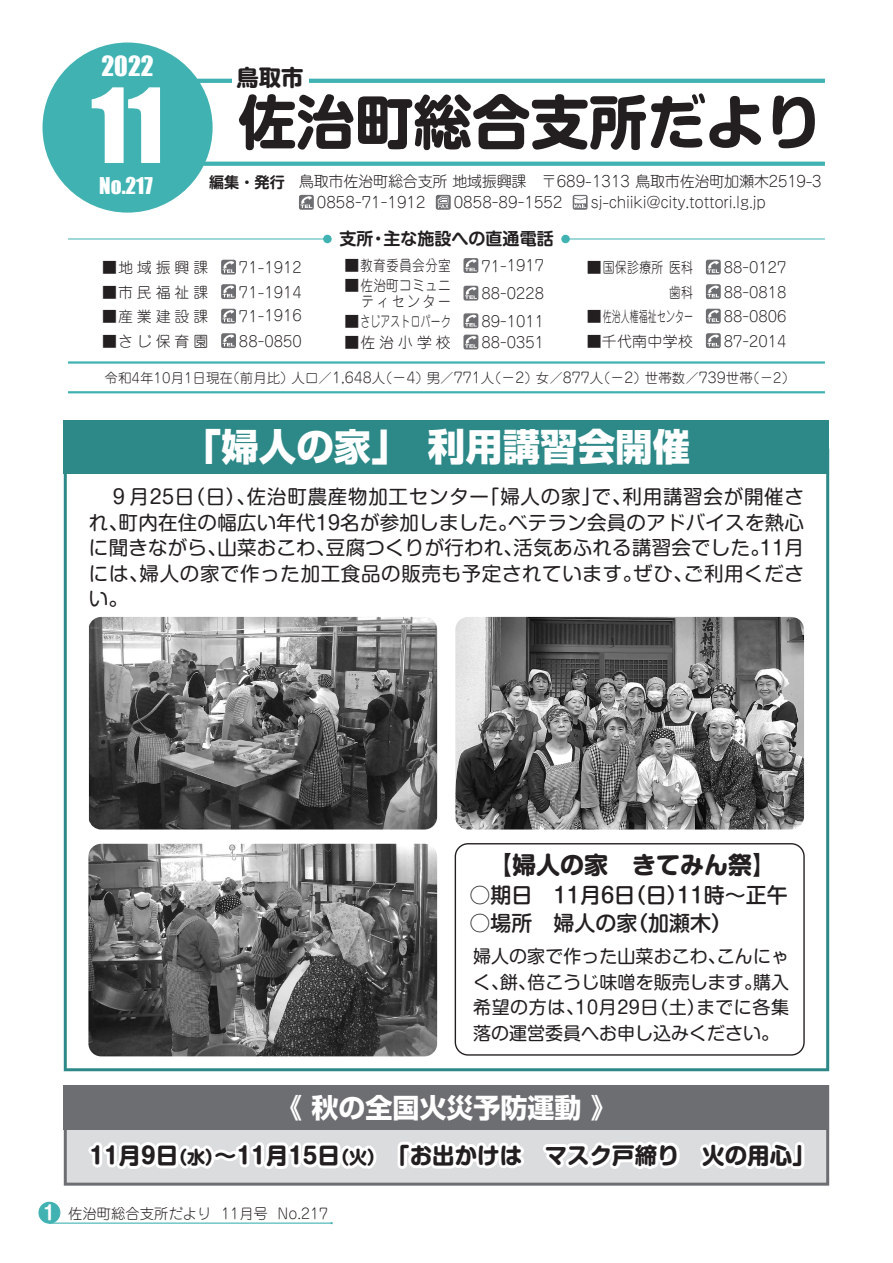
<style>
.page{position:relative;width:893px;height:1263px;background:#fff}
.page>*{position:absolute;margin:0;border:0;box-sizing:border-box;transform-origin:0 0}
.t1{font:95.7px "Impact";color:#fff}
.t2{font:700 58.5px "Shin M Go Pro";color:#231f20}
.t3{font:800 37.5px "Shin Go Pro";color:#fff}
.t4{font:700 27px "Shin Go Pro";color:#fff}
.t5{font:25.5px "Impact";color:#fff}
.t6{font:700 24px "Shin M Go Pro";color:#231f20}
.t7{font:700 22.5px "Shin M Go Pro";color:#231f20}
.t8{font:700 22.35px "Shin M Go Pro";color:#231f20}
.t9{font:21.3px "Impact";color:#fff}
.t10{font:500 21px "Shin M Go Pro";color:#231f20}
.t11{font:19.5px/25.5px "Shin M Go Pro";letter-spacing:.03em;color:#231f20;text-align:justify}
.t12{font:18px/25.5px "Shin M Go Pro";letter-spacing:.005em;color:#231f20;text-align:justify}
.t13{font:700 16.95px "Shin M Go Pro De";color:#231f20}
.t14{font:300 15.15px/21.6px "Jun 101 Pro";letter-spacing:-.02em;color:#231f20}
.t15{font:300 15.15px "Jun 101 Pro";color:#231f20}
.t16{font:700 15.15px "Shin M Go Pro De";color:#231f20}
.t17{font:300 14.85px/15.9px "Jun 101 Pro";letter-spacing:.015em;color:#231f20;text-align:right}
.t18{font:300 14.85px "Jun 101 Pro";letter-spacing:.045em;color:#231f20}
.t19{font:300 14.85px "Jun 101 Pro";letter-spacing:.065em;color:#231f20}
.t20{font:300 14.85px "Jun 101 Pro";letter-spacing:.015em;color:#231f20;scale:.8 1}
.t21{font:300 14.4px "Jun 101 Pro";color:#231f20}
.t22{font:300 13.5px "Jun 101 Pro";color:#231f20}
.s1{font-size:14.4px}
.s2{font-size:18px}
.s3{font-family:"Shin M Go Pro De";font-weight:700;font-size:19.2px;color:#fff}
</style>
<div class="page">
<svg style="left:64px;top:474px;width:765px;height:597px"></svg>
<div style="left:64px;top:421px;width:765px;height:53px;background:#2d8888"></div>
<hr style="left:49px;top:1222px;width:283px;height:2px;background:#41b2b2">
<div style="left:38px;top:1202px;width:22px;height:22px;background:#41b2b2;border:1px solid #41b2b2;border-radius:50%"></div>
<div style="left:43px;top:43px;width:170px;height:170px;background:#41b2b2;border-radius:50%"></div>
<svg style="left:198px;top:79px;width:627px;height:4px;fill:#41b2b2"></svg>
<svg style="left:204px;top:162px;width:621px;height:4px;fill:#41b2b2"></svg>
<div style="left:232px;top:65px;width:76px;height:23px;background:#fff"></div>
<div style="left:323px;top:235px;width:9px;height:8px;background:#41b2b2;border-radius:50%"></div>
<div style="left:561px;top:235px;width:9px;height:8px;background:#41b2b2;border-radius:50%"></div>
<hr style="left:68px;top:239px;width:259px;height:1px;background:#41b2b2">
<hr style="left:566px;top:239px;width:259px;height:1px;background:#41b2b2">
<hr style="left:68px;top:361px;width:757px;height:3px;background:#41b2b2">
<hr style="left:68px;top:391px;width:757px;height:2px;background:#41b2b2">
<svg style="left:221px;top:260px;width:15px;height:15px"></svg>
<svg style="left:221px;top:284px;width:15px;height:15px"></svg>
<svg style="left:221px;top:309px;width:15px;height:15px"></svg>
<svg style="left:221px;top:333px;width:15px;height:15px"></svg>
<svg style="left:706px;top:260px;width:15px;height:15px"></svg>
<svg style="left:706px;top:284px;width:15px;height:15px"></svg>
<svg style="left:706px;top:309px;width:15px;height:15px"></svg>
<svg style="left:706px;top:333px;width:15px;height:15px"></svg>
<svg style="left:463px;top:258px;width:15px;height:15px"></svg>
<svg style="left:463px;top:286px;width:15px;height:15px"></svg>
<svg style="left:463px;top:313px;width:15px;height:15px"></svg>
<svg style="left:463px;top:335px;width:15px;height:14px"></svg>
<svg style="left:299px;top:195px;width:15px;height:15px"></svg>
<svg style="left:436px;top:195px;width:15px;height:15px"></svg>
<svg style="left:573px;top:195px;width:15px;height:15px"></svg>
<svg style="left:64px;top:1129px;width:765px;height:57px;fill:#dbdcde"></svg>
<div style="left:64px;top:1085px;width:765px;height:44px;background:#6d6e71"></div>
<svg style="left:85px;top:1129px;width:296px;height:45px"></svg>
<svg style="left:395px;top:1030px;width:132px;height:156px"></svg>
<svg style="left:540px;top:1138px;width:143px;height:48px"></svg>
<svg style="left:695px;top:1137px;width:112px;height:37px"></svg>
<img style="left:88px;top:844px;width:349px;height:212px">
<img style="left:89px;top:617px;width:348px;height:212px">
<div style="left:455px;top:843px;width:350px;height:213px;border:1px solid #231f20;border-radius:13px"></div>
<img style="left:455px;top:617px;width:349px;height:212px">
<h3 class="t5" style="left:102px;top:46px;width:54px">2022</h3>
<h1 class="t1" style="left:91px;top:51px;width:74px">11</h1>
<p class="t9" style="left:99px;top:169px;width:55px">No.217</p>
<p class="t8" style="left:237px;top:59px;width:68px">鳥取市</p>
<h2 class="t2" style="left:238px;top:74px;width:586px">佐治町総合支所だより</h2>
<p class="t16" style="left:209px;top:170px;width:77px">編集・発行</p>
<p class="t14" style="left:317px;top:169px;width:506px;text-indent:-18px">鳥取市佐治町総合支所地域振興課　〒689-1313 鳥取市佐治町加瀬木2519-3<br>0858-71-1912</p>
<p class="t15" style="left:454px;top:191px;width:110px">0858-89-1552</p>
<p class="t14" style="left:591px;top:190px;width:177px">sj-chiiki@city.tottori.lg.jp</p>
<p class="t13" style="left:339px;top:225px;width:216px">支所・主な施設への直通電話</p>
<p class="t17" style="left:102px;top:258px;width:108px">■地域振興課</p>
<p class="t17" style="left:239px;top:258px;width:64px">71-1912</p>
<p class="t17" style="left:102px;top:282px;width:108px">■市民福祉課</p>
<p class="t17" style="left:239px;top:282px;width:64px">71-1914</p>
<p class="t17" style="left:102px;top:307px;width:108px">■産業建設課</p>
<p class="t17" style="left:239px;top:306px;width:64px">71-1916</p>
<p class="t17" style="left:102px;top:331px;width:108px">■さじ保育園</p>
<p class="t17" style="left:239px;top:332px;width:64px">88-0850</p>
<p class="t19" style="left:344px;top:254px;width:108px">■ 教育委員会分室</p>
<p class="t17" style="left:481px;top:255px;width:64px">71-1917</p>
<p class="t17" style="left:344px;top:276px;width:108px">■ 佐治町コミュニティセンター</p>
<p class="t17" style="left:481px;top:284px;width:64px">88-0228</p>
<p class="t18" style="left:344px;top:309px;width:108px">■ さじアストロパーク</p>
<p class="t17" style="left:481px;top:312px;width:64px">89-1011</p>
<p class="t17" style="left:344px;top:333px;width:108px">■佐治小学校</p>
<p class="t17" style="left:481px;top:333px;width:64px">88-0351</p>
<p class="t17" style="left:587px;top:258px;width:108px">■ 国保診療所医科</p>
<p class="t17" style="left:724px;top:258px;width:64px">88-0127</p>
<p class="t20" style="left:669px;top:280px;width:31px">歯科</p>
<p class="t17" style="left:724px;top:282px;width:64px">88-0818</p>
<p class="t17" style="left:587px;top:307px;width:108px">■ 佐治人権福祉センター</p>
<p class="t17" style="left:724px;top:307px;width:64px">88-0806</p>
<p class="t17" style="left:587px;top:331px;width:108px">■千代南中学校</p>
<p class="t17" style="left:724px;top:331px;width:64px">87-2014</p>
<p class="t22" style="left:104px;top:367px;width:692px">令和4年10月1日現在（前月比）人口／<span class="s1">1,648</span>人（<span class="s1">－4</span>）男／<span class="s1">771</span>人（<span class="s1">－2</span>）女／<span class="s1">877</span>人（<span class="s1">－2</span>）世帯数／<span class="s1">739</span>世帯（－2）</p>
<h3 class="t3" style="left:184px;top:417px;width:508px">「婦人の家」　利用講習会開催</h3>
<p class="t11" style="left:89px;top:482px;width:717px">　９月25日（日）、佐治町農産物加工センター「婦人の家」で、利用講習会が開催され、町内在住の幅広い年代19名が参加しました。ベテラン会員のアドバイスを熱心に聞きながら、山菜おこわ、豆腐つくりが行われ、活気あふれる講習会でした。11月には、婦人の家で作った加工食品の販売も予定されています。ぜひ、ご利用ください。</p>
<p class="t6" style="left:488px;top:845px;width:290px">【婦人の家　きてみん祭】</p>
<p class="t10" style="left:470px;top:878px;width:320px">○期日　11月6日（日）11時～正午</p>
<p class="t10" style="left:470px;top:906px;width:264px">○場所　婦人の家（加瀬木）</p>
<p class="t12" style="left:473px;top:941px;width:317px">婦人の家で作った山菜おこわ、こんにゃく、餅、倍こうじ味噌を販売します。購入希望の方は、10月29日（土）までに各集落の運営委員へお申し込みください。</p>
<h3 class="t4" style="left:275px;top:1086px;width:343px">《秋の全国火災予防運動》</h3>
<p class="t7" style="left:89px;top:1137px;width:727px">11月9日<span class="s2">（水）</span>～11月15日<span class="s2">（火）</span>　「お出かけは　マスク戸締り　火の用心」</p>
<p class="t21" style="left:43px;top:1202px;width:287px"><span class="s3">1</span> 佐治町総合支所だより 11月号 No.217</p>
</div>
